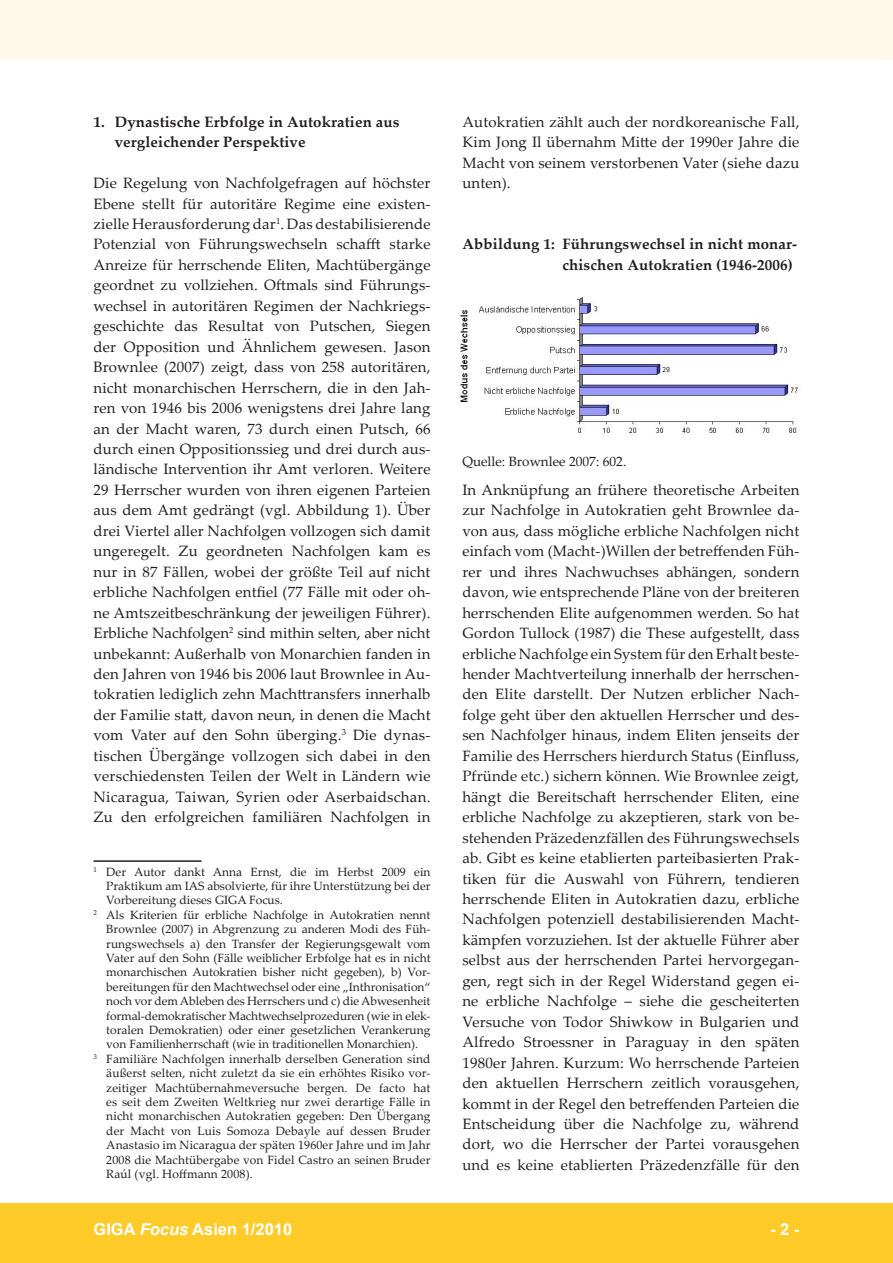
<style>
.page{position:relative;width:893px;height:1263px;background:#fff}
.page>*{position:absolute;margin:0;border:0;box-sizing:border-box;transform-origin:0 0}
.t1{font:700 16.5px "Arial";color:#fff}
.t2{font:15px/20.4px "Palatino Linotype";letter-spacing:.01em;color:#231f20;text-align:justify}
.t3{font:700 15px/20.4px "Palatino Linotype";letter-spacing:.01em;color:#231f20}
.t4{font:13.5px "Palatino Linotype";color:#231f20}
.t5{font:12px/14.4px "Palatino Linotype";color:#231f20}
.s1{font-style:italic}
</style>
<div class="page">
<div style="left:0;top:1203px;width:893px;height:60px;background:#fecb29"></div>
<div style="left:0;top:0;width:893px;height:60px;background:#fef9e9"></div>
<hr style="left:94px;top:860px;width:108px;height:2px;background:#231f20">
<img style="left:460px;top:296px;width:338px;height:137px">
<p class="t3" style="left:115px;top:111px;width:286px;text-indent:-21px">1. Dynastische Erbfolge in Autokratien aus vergleichender Perspektive</p>
<p class="t2" style="left:94px;top:172px;width:339px">Die Regelung von Nachfolgefragen auf höchster Ebene stellt für autoritäre Regime eine existen&shy;zielle Herausforderung dar . Das de-stabilisierende Po-tenzial von Füh-rungs-wechseln schafft starke An-reize für herr-schende E-liten, Macht-über-gänge geordnet zu vollziehen. Oft-mals sind Füh-rungs&shy;wechsel in au-toritären Re-gimen der Nach-kriegs&shy;ge-schichte das Re-sultat von Put-schen, Sie-gen der Op-po-sition und Ähn-lichem gewesen. Jason Brownlee (2007) zeigt, dass von 258 autoritären, nicht mo-narchischen Herr-schern, die in den Jah&shy;ren von 1946 bis 2006 wenigstens drei Jahre lang an der Macht waren, 73 durch einen Putsch, 66 durch einen Op--po-sitionssieg und drei durch aus&shy;län-dische In-ter-vention ihr Amt verloren. Wei-tere 29 Herr-scher wurden von ihren eigenen Par-teien aus dem Amt gedrängt (vgl. Abbildung 1). Über drei Vier-tel aller Nach-folgen vollzogen sich damit un-geregelt. Zu geordneten Nach-folgen kam es nur in 87 Fällen, wobei der größte Teil auf nicht erb-liche Nach-folgen entfiel (77 Fälle mit oder oh&shy;ne Amts-zeitbeschränkung der jeweiligen Führer).<br>Erb-liche Nachfolgen sind mithin selten, aber nicht unbekannt: Au-ßerhalb von Mo-narchien fan-den in den Jah-ren von 1946 bis 2006 laut Brownlee in Au&shy;to-kratien le-diglich zehn Macht-transfers innerhalb der Fa-milie statt, davon neun, in denen die Macht vom Vater auf den Sohn überging. Die dynas&shy;tischen Über-gänge voll-zogen sich dabei in den ver-schie-densten Tei-len der Welt in Län-dern wie Ni-caragua, Tai-wan, Syrien oder Aser-baidschan.<br>Zu den er-folg-reichen fa-miliären Nach-fol-gen in</p>
<p class="t5" style="left:106px;top:864px;width:326px">Der Autor dankt Anna Ernst, die im Herbst 2009 ein Praktikum am IAS absolvierte, für ihre Unterstützung bei der Vorbereitung dieses GIGA Focus.<br>Als Kriterien für erbliche Nachfolge in Autokratien nennt Brownlee (2007) in Abgrenzung zu anderen Modi des Füh&shy;rungs-wechsels a) den Transfer der Regierungsgewalt vom Va-ter auf den Sohn (Fälle weiblicher Erbfolge hat es in nicht monarchischen Autokratien bisher nicht gege-ben), b) Vor&shy;bereitungen für den Machtwechsel oder eine „Inthronisation“ noch vor dem Ableben des Herrschers und c) die Abwesenheit formal-demokratischer Machtwechselprozeduren (wie in elek&shy;toralen Demokratien) oder einer gesetzlichen Verankerung von Familienherrschaft (wie in traditionellen Monarchien).<br>Familiäre Nachfolgen innerhalb derselben Generation sind äußerst selten, nicht zuletzt da sie ein erhöhtes Risiko vor&shy;zeitiger Machtübernahmeversuche bergen. De facto hat es seit dem Zweiten Weltkrieg nur zwei derartige Fälle in nicht monarchischen Autokratien gegeben: Den Übergang der Macht von Luis Somoza Debayle auf dessen Bruder A-nastasio im Nicaragua der späten 1960er Jahre und im Jahr 2008 die Machtübergabe von Fidel Castro an seinen Bruder Raúl (vgl. Hoffmann 2008).</p>
<p class="t2" style="left:462px;top:111px;width:339px">Au-to-kra-tien zählt auch der nord-ko-rea-nische Fall, Kim Jong Il über-nahm Mit-te der 1990er Jahre die Macht von sei-nem ver-stor-benen Vater (siehe dazu unten).</p>
<p class="t3" style="left:462px;top:234px;width:336px;text-align:right">Abbildung 1: Führungswechsel in nicht monar&shy;chischen Autokratien (1946-2006)</p>
<p class="t4" style="left:462px;top:452px;width:165px">Quelle: Brownlee 2007: 602.</p>
<p class="t2" style="left:462px;top:479px;width:339px">In Anknüpfung an frühere theoretische Arbeiten zur Nachfolge in Autokratien geht Brownlee da&shy;von aus, dass mögliche erbliche Nachfolgen nicht einfach vom (Macht-)Willen der betreffenden Füh&shy;rer und ihres Nachwuchses abhängen, sondern davon, wie ent-sprechende Pläne von der breiteren herr-schenden Elite auf-genommen werden. So hat Gordon Tullock (1987) die These aufgestellt, dass erbliche Nach-folge ein Sys-tem für den Erhalt beste&shy;hender Macht-verteilung innerhalb der herrschen&shy;den Elite darstellt. Der Nutzen erb-licher Nach&shy;folge geht über den ak-tuellen Herr-scher und des&shy;sen Nach-folger hinaus, indem Eliten jenseits der Fa-milie des Herr-schers hier-durch Sta-tus (Einfluss, Pfründe etc.) sichern können. Wie Brownlee zeigt, hängt die Be-reit-schaft herr-schender E-liten, eine erb-liche Nach-folge zu akzeptieren, stark von be&shy;stehenden Prä-zedenzfällen des Füh-rungs-wechsels ab. Gibt es keine etab-lier-ten par-tei-basierten Prak&shy;tiken für die Aus-wahl von Füh-rern, ten-dieren herr-schende E-liten in Au-to-kratien dazu, erb-liche Nach-fol-gen po-tenziell de-sta-bilisierenden Macht&shy;kämp-fen vor-zu-ziehen. Ist der ak-tuelle Füh-rer aber selbst aus der herr-schenden Par-tei hervor-ge-gan&shy;gen, regt sich in der Regel Wi-der-stand gegen ei&shy;ne erb-liche Nach-folge – siehe die gescheiterten Ver-suche von Todor Shiwkow in Bul-garien und Al-fredo Stroessner in Pa-raguay in den späten 1980er Jahren. Kurz-um: Wo herr-schende Par-teien den ak-tuellen Herr-schern zeitlich voraus-gehen, kommt in der Regel den be-treffenden Par-teien die Ent-schei-dung über die Nach-folge zu, während dort, wo die Herr-scher der Par-tei voraus-gehen und es keine e-tablierten Prä-zedenzfälle für den</p>
<p class="t1" style="left:94px;top:1218px;width:200px">GIGA <span class="s1">Focus</span> Asien 1/2010</p>
<p class="t1" style="left:770px;top:1218px;width:31px">- -</p>
</div>
